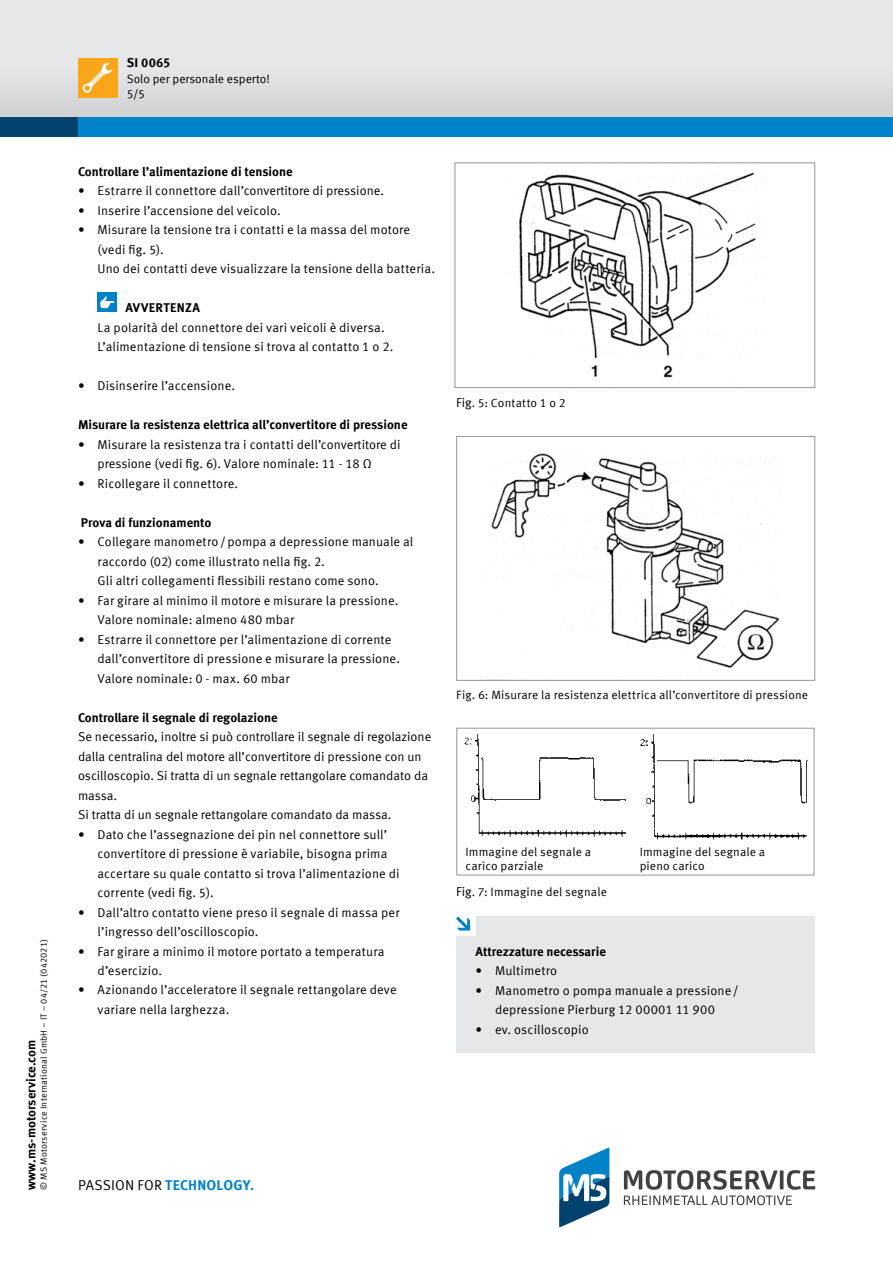
<style>
.page{position:relative;width:893px;height:1263px;background:#fff}
.page>*{position:absolute;margin:0;border:0;box-sizing:border-box;transform-origin:0 0}
.t1{font:700 14.25px "Meta Offc Pro";letter-spacing:.01em;color:#0082c8}
.t2{font:12.75px/19.5px "Meta Offc Pro Norm";letter-spacing:.005em;color:#000}
.t3{font:700 12.75px "Meta Offc Pro";color:#000}
.t4{font:700 12.75px "Meta Offc Pro";letter-spacing:.02em;color:#000}
.t5{font:12px/14.7px "Meta Offc Pro Norm";letter-spacing:.01em;color:#000}
.t6{font:9px "Meta Offc Pro Norm";letter-spacing:.02em;color:#000}
.s1{font-size:12.75px}
.s2{font-family:"Meta Offc Pro Norm";font-weight:400;color:#000}
</style>
<div class="page">
<svg style="left:559px;top:1147px;width:50px;height:80px"></svg>
<svg style="left:624px;top:1170px;width:191px;height:35px"></svg>
<div style="left:0;top:0;width:893px;height:127px;background:#e6e7e8"></div>
<div style="left:0;top:68px;width:893px;height:49px;background:#dadbdd"></div>
<div style="left:0;top:117px;width:893px;height:19px;background:#00416e"></div>
<div style="left:78px;top:117px;width:815px;height:19px;background:#0082c8"></div>
<div style="left:78px;top:58px;width:39px;height:39px;background:#faa61a"></div>
<svg style="left:82px;top:63px;width:30px;height:30px"></svg>
<img style="left:510px;top:172px;width:246px;height:206px">
<div style="left:455px;top:163px;width:360px;height:225px;border:1px solid #939598"></div>
<img style="left:464px;top:735px;width:161px;height:102px">
<img style="left:640px;top:735px;width:168px;height:105px">
<img style="left:491px;top:453px;width:289px;height:215px">
<div style="left:456px;top:436px;width:359px;height:244px;border:1px solid #939598"></div>
<div style="left:457px;top:728px;width:357px;height:147px;border:1px solid #939598"></div>
<div style="left:97px;top:292px;width:20px;height:20px;background:#0082c8"></div>
<svg style="left:100px;top:296px;width:14px;height:12px"></svg>
<div style="left:456px;top:916px;width:359px;height:137px;background:#e6e7e8"></div>
<div style="left:456px;top:916px;width:20px;height:20px;background:#fff"></div>
<svg style="left:456px;top:917px;width:14px;height:13px"></svg>
<p class="t6" style="left:37px;top:1189px;width:252px;rotate:-90deg">© MS Motorservice International GmbH – IT – 04/21 (042021)</p>
<p class="t3" style="left:21px;top:1189px;width:151px;rotate:-90deg">www.ms-motorservice.com</p>
<p class="t3" style="left:127px;top:53px;width:45px">SI 0065</p>
<p class="t5" style="left:127px;top:85px;width:20px">5/5</p>
<p class="t5" style="left:127px;top:70px;width:145px">Solo per personale esperto!</p>
<p class="t3" style="left:78px;top:161px;width:216px">Controllare l’alimentazione di tensione</p>
<p class="t2" style="left:78px;top:180px;width:308px">• Estrarre il connettore dall’convertitore di pressione.</p>
<p class="t2" style="left:78px;top:200px;width:204px">• Inserire l’accensione del veicolo.</p>
<p class="t2" style="left:97px;top:219px;width:339px;text-indent:-19px">• Misurare la tensione tra i contatti e la massa del motore (vedi fig. 5).<br>Uno dei contatti deve visualizzare la tensione della batteria.</p>
<p class="t4" style="left:126px;top:298px;width:76px">AVVERTENZA</p>
<p class="t2" style="left:98px;top:317px;width:297px">La polarità del connettore dei vari veicoli è diversa.<br>L’alimentazione di tensione si trova al contatto 1 o 2.</p>
<p class="t2" style="left:78px;top:375px;width:159px">• Disinserire l’accensione.</p>
<p class="t3" style="left:78px;top:415px;width:331px">Misurare la resistenza elettrica all’convertitore di pressione</p>
<p class="t2" style="left:98px;top:434px;width:305px;text-indent:-19px">• Misurare la resistenza tra i contatti dell’convertitore di pressione (vedi fig. 6). Valore nominale: 11 - 18 Ω</p>
<p class="t2" style="left:78px;top:472px;width:162px">• Ricollegare il connettore.</p>
<p class="t3" style="left:81px;top:512px;width:132px">Prova di funzionamento</p>
<p class="t2" style="left:98px;top:531px;width:317px;text-indent:-19px">• Collegare manometro/pompa a depressione manuale al raccordo (02) come illustrato nella fig. 2.<br>Gli altri collegamenti flessibili restano come sono.</p>
<p class="t2" style="left:98px;top:589px;width:302px;text-indent:-19px">• Far girare al minimo il motore e misurare la pressione.<br>Valore nominale: almeno 480 mbar</p>
<p class="t2" style="left:98px;top:628px;width:304px;text-indent:-19px">• Estrarre il connettore per l’alimentazione di corrente dall’convertitore di pressione e misurare la pressione.<br>Valore nominale: 0 - max. 60 mbar</p>
<p class="t3" style="left:78px;top:707px;width:201px">Controllare il segnale di regolazione</p>
<p class="t2" style="left:78px;top:726px;width:355px">Se necessario, inoltre si può controllare il segnale di regolazione dalla centralina del motore all’convertitore di pressione con un oscilloscopio. Si tratta di un segnale rettangolare comandato da massa.<br>Si tratta di un segnale rettangolare comandato da massa.</p>
<p class="t2" style="left:98px;top:823px;width:304px;text-indent:-19px">• Dato che l’assegnazione dei pin nel connettore sull’ convertitore di pressione è variabile, bisogna prima accertare su quale contatto si trova l’alimentazione di corrente (vedi fig. 5).</p>
<p class="t2" style="left:98px;top:901px;width:303px;text-indent:-19px">• Dall’altro contatto viene preso il segnale di massa per l’ingresso dell’oscilloscopio.</p>
<p class="t2" style="left:98px;top:940px;width:289px;text-indent:-19px">• Far girare a minimo il motore portato a temperatura d’esercizio.</p>
<p class="t2" style="left:98px;top:979px;width:301px;text-indent:-19px">• Azionando l’acceleratore il segnale rettangolare deve variare nella larghezza.</p>
<p class="t5" style="left:456px;top:395px;width:111px"><span class="s1">Fig</span>. 5: Contatto 1 o 2</p>
<p class="t5" style="left:456px;top:687px;width:353px">Fig. 6: Misurare la resistenza elettrica all’convertitore di pressione</p>
<p class="t5" style="left:465px;top:843px;width:127px">Immagine del segnale a carico parziale</p>
<p class="t5" style="left:640px;top:843px;width:127px">Immagine del segnale a pieno carico</p>
<p class="t5" style="left:456px;top:884px;width:152px"><span class="s1">Fig</span>. 7: Immagine del segnale</p>
<p class="t3" style="left:476px;top:941px;width:132px">Attrezzature necessarie</p>
<p class="t2" style="left:476px;top:960px;width:83px">• Multimetro</p>
<p class="t2" style="left:476px;top:980px;width:265px;text-align:center">• Manometro o pompa manuale a pressione/ depressione Pierburg 12 00001 11 900</p>
<p class="t2" style="left:476px;top:1018px;width:115px">• ev. oscilloscopio</p>
<p class="t1" style="left:78px;top:1173px;width:178px"><span class="s2">PASSION FOR</span> TECHNOLOGY.</p>
</div>
